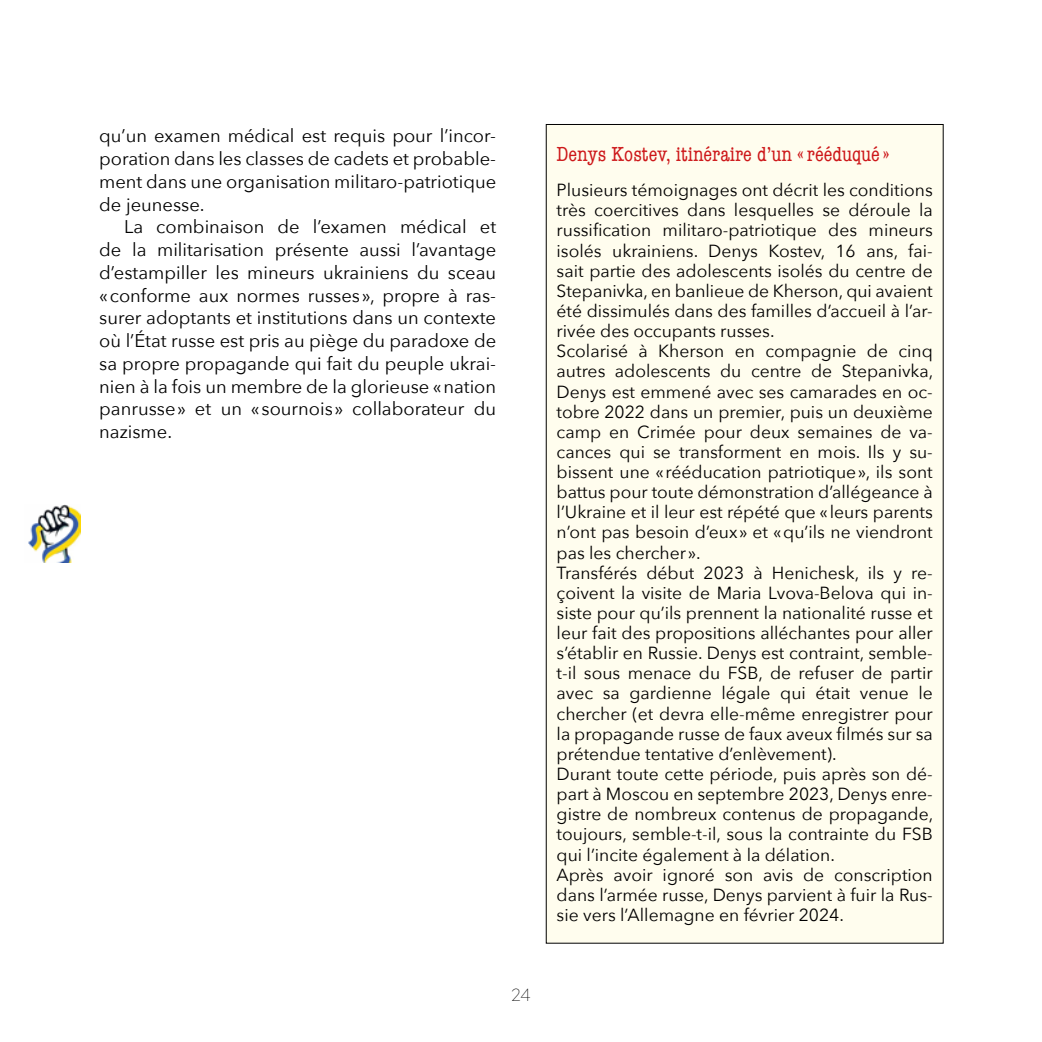
<style>
.page{position:relative;width:1042px;height:1042px;background:#fff}
.page>*{position:absolute;margin:0;border:0;box-sizing:border-box;transform-origin:0 0}
.Encadré_titre{font:condensed 21px "American Typewriter";color:#cd1719}
.texte{font:18.38px/22.8px "Avenir Next";color:#000;text-align:justify}
.Encadré_texte{font:17.5px/20.1px "Avenir Next";color:#000;text-align:justify}
.t1{font:100 17.5px "Mallory";color:#000}
</style>
<div class="page">
<img style="left:28px;top:504px;width:53px;height:58px">
<div style="left:546px;top:124px;width:397px;height:819px;background:#fffdee"></div>
<p class="texte" style="left:99px;top:124px;width:398px">qu’un examen médical est requis pour l’incor&shy;poration dans les classes de cadets et probable&shy;ment dans une organisation militaro-patriotique de jeunesse.</p>
<p class="texte" style="left:99px;top:215px;width:398px;text-indent:25px">La combinaison de l’examen médical et de la militarisation présente aussi l’avantage d’estampiller les mineurs ukrainiens du sceau «conforme aux normes russes», propre à ras&shy;surer adoptants et institutions dans un contexte où l’État russe est pris au piège du paradoxe de sa propre propagande qui fait du peuple ukrai&shy;nien à la fois un membre de la glorieuse «nation panrusse» et un «sournois» collaborateur du nazisme.</p>
<p class="t1" style="left:511px;top:981px;width:21px">24</p>
<p class="Encadré_titre" style="left:556px;top:138px;width:334px">Denys Kostev, itinéraire d’un «rééduqué »</p>
<p class="Encadré_texte" style="left:556px;top:179px;width:378px">Plusieurs témoignages ont décrit les conditions très coercitives dans lesquelles se déroule la russification militaro-patriotique des mineurs isolés ukrainiens. Denys Kostev, 16 ans, fai&shy;sait partie des adolescents isolés du centre de Stepanivka, en banlieue de Kherson, qui avaient été dissimulés dans des familles d’accueil à l’ar&shy;rivée des occupants russes.</p>
<p class="Encadré_texte" style="left:556px;top:340px;width:378px">Scolarisé à Kherson en compagnie de cinq autres adolescents du centre de Stepanivka, Denys est emmené avec ses camarades en oc&shy;tobre 2022 dans un premier, puis un deuxième camp en Crimée pour deux semaines de va&shy;cances qui se transforment en mois. Ils y su&shy;bissent une «rééducation patriotique», ils sont battus pour toute démonstration d’allégeance à l’Ukraine et il leur est répété que «leurs parents n’ont pas besoin d’eux» et «qu’ils ne viendront pas les chercher».</p>
<p class="Encadré_texte" style="left:556px;top:562px;width:378px">Transférés début 2023 à Henichesk, ils y re&shy;çoivent la visite de Maria Lvova-Belova qui in&shy;siste pour qu’ils prennent la nationalité russe et leur fait des propositions alléchantes pour aller s’établir en Russie. Denys est contraint, semble&shy;t-il sous menace du FSB, de refuser de partir avec sa gardienne légale qui était venue le chercher (et devra elle-même enregistrer pour la propagande russe de faux aveux filmés sur sa prétendue tentative d’enlèvement).</p>
<p class="Encadré_texte" style="left:556px;top:763px;width:378px">Durant toute cette période, puis après son dé&shy;part à Moscou en septembre 2023, Denys enre&shy;gistre de nombreux contenus de propagande, toujours, semble-t-il, sous la contrainte du FSB qui l’incite également à la délation.</p>
<p class="Encadré_texte" style="left:556px;top:864px;width:378px">Après avoir ignoré son avis de conscription dans l’armée russe, Denys parvient à fuir la Rus&shy;sie vers l’Allemagne en février 2024.</p>
</div>
